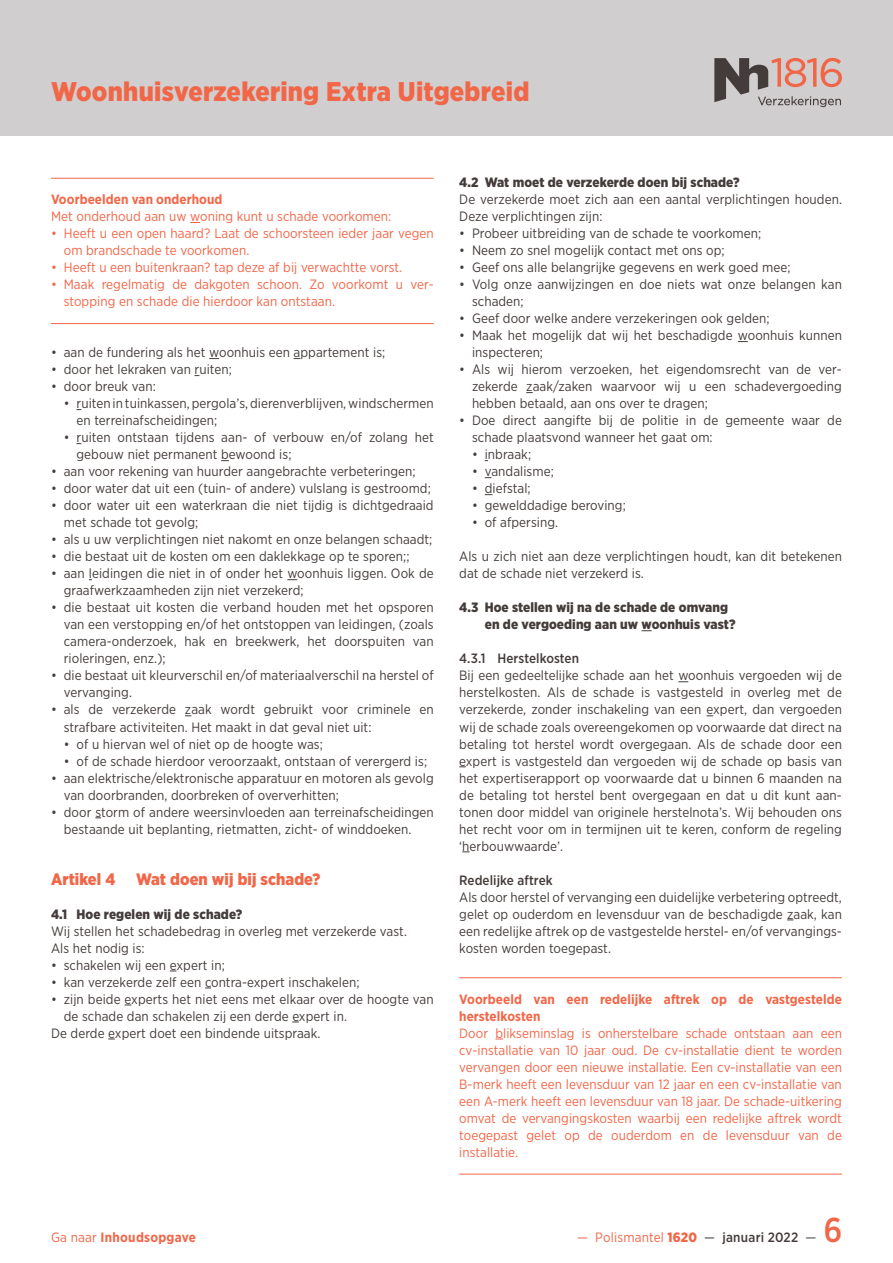
<style>
.page{position:relative;width:893px;height:1263px;background:#fff}
.page>*{position:absolute;margin:0;border:0;box-sizing:border-box;transform-origin:0 0}
.t1{font:500 34.5px "Gotham Narrow";color:#f26648}
.t2{font:900 27px "Gotham Narrow";letter-spacing:.01em;color:#f26648}
.t3{font:900 16.5px "Gotham Narrow";letter-spacing:.005em;color:#f26648}
.t4{font:13.5px/17px "Gotham Narrow";letter-spacing:.005em;color:#443c3a}
.t5{font:13.5px/17px "Gotham Narrow";letter-spacing:.005em;color:#f26648}
.t6{font:900 13.5px/17px "Gotham Narrow";letter-spacing:.005em;color:#443c3a}
.t7{font:700 13.5px/17px "Gotham Narrow";letter-spacing:.005em;color:#f26648}
.t8{font:500 13.5px "Gotham Narrow";letter-spacing:.005em;color:#443c3a}
.s1{font-weight:400}
.s2{font-weight:900}
.s3{color:#443c3a}
.s4{font-weight:500;color:#443c3a}
</style>
<div class="page">
<hr style="left:51px;top:178px;width:383px;height:1px;background:#f26648">
<hr style="left:51px;top:323px;width:383px;height:1px;background:#f26648">
<hr style="left:459px;top:977px;width:383px;height:1px;background:#f26648">
<hr style="left:459px;top:1174px;width:383px;height:1px;background:#f26648">
<div style="left:0;top:0;width:893px;height:136px;background:#d0cece"></div>
<svg style="left:714px;top:58px;width:128px;height:49px"></svg>
<h2 class="t2" style="left:51px;top:73px;width:480px">Woonhuisverzekering Extra Uitgebreid</h2>
<p class="t7" style="left:51px;top:191px;width:173px">Voorbeelden van onderhoud</p>
<p class="t5" style="left:51px;top:208px;width:342px">Met onderhoud aan uw woning kunt u schade voorkomen:</p>
<p class="t5" style="left:64px;top:225px;width:371px;text-indent:-13px">• Heeft u een open haard? Laat de schoorsteen ieder jaar vegen om brandschade te voorkomen.</p>
<p class="t5" style="left:51px;top:259px;width:353px">• Heeft u een buitenkraan? tap deze af bij verwachtte vorst.</p>
<p class="t5" style="left:64px;top:276px;width:371px;text-indent:-13px">• Maak regelmatig de dakgoten schoon. Zo voorkomt u ver&shy;stopping en schade die hierdoor kan ontstaan.</p>
<p class="t4" style="left:51px;top:344px;width:336px">• aan de fundering als het woonhuis een appartement is;</p>
<p class="t4" style="left:51px;top:361px;width:182px">• door het lekraken van ruiten;</p>
<p class="t4" style="left:51px;top:378px;width:106px">• door breuk van:</p>
<p class="t4" style="left:77px;top:395px;width:359px;text-indent:-13px">• ruiten in tuinkassen, pergola’s, dierenverblijven, windschermen en terreinafscheidingen;</p>
<p class="t4" style="left:77px;top:429px;width:359px;text-indent:-13px">• ruiten ontstaan tijdens aan- of verbouw en/of zolang het gebouw niet permanent bewoond is;</p>
<p class="t4" style="left:51px;top:463px;width:366px">• aan voor rekening van huurder aangebrachte verbeteringen;</p>
<p class="t4" style="left:51px;top:480px;width:381px">• door water dat uit een (tuin- of andere) vulslang is gestroomd;</p>
<p class="t4" style="left:64px;top:497px;width:371px;text-indent:-13px">• door water uit een waterkraan die niet tijdig is dichtgedraaid met schade tot gevolg;</p>
<p class="t4" style="left:51px;top:531px;width:383px">• als u uw verplichtingen niet nakomt en onze belangen schaadt;</p>
<p class="t4" style="left:51px;top:548px;width:360px">• die bestaat uit de kosten om een daklekkage op te sporen;;</p>
<p class="t4" style="left:64px;top:565px;width:371px;text-indent:-13px">• aan leidingen die niet in of onder het woonhuis liggen. Ook de graafwerkzaamheden zijn niet verzekerd;</p>
<p class="t4" style="left:64px;top:599px;width:371px;text-align:justify;text-indent:-13px">• die bestaat uit kosten die verband houden met het opsporen van een verstopping en/of het ontstoppen van leidingen, (zoals camera-onderzoek, hak en breekwerk, het doorspuiten van rioleringen, enz.);</p>
<p class="t4" style="left:64px;top:667px;width:371px;text-indent:-13px">• die bestaat uit kleurverschil en/of materiaalverschil na herstel of vervanging.</p>
<p class="t4" style="left:64px;top:701px;width:371px;text-indent:-13px">• als de verzekerde zaak wordt gebruikt voor criminele en strafbare activiteiten. Het maakt in dat geval niet uit:</p>
<p class="t4" style="left:64px;top:735px;width:261px">• of u hiervan wel of niet op de hoogte was;</p>
<p class="t4" style="left:64px;top:752px;width:365px">• of de schade hierdoor veroorzaakt, ontstaan of verergerd is;</p>
<p class="t4" style="left:64px;top:769px;width:371px;text-indent:-13px">• aan elektrische/elektronische apparatuur en motoren als gevolg van doorbranden, doorbreken of oververhitten;</p>
<p class="t4" style="left:64px;top:803px;width:371px;text-indent:-13px">• door storm of andere weersinvloeden aan terreinafscheidingen bestaande uit beplanting, rietmatten, zicht- of winddoeken.</p>
<p class="t3" style="left:51px;top:868px;width:271px">Artikel 4 Wat doen wij bij schade?</p>
<p class="t6" style="left:51px;top:905px;width:193px">4.1 Hoe regelen wij de schade?</p>
<p class="t4" style="left:51px;top:922px;width:357px">Wij stellen het schadebedrag in overleg met verzekerde vast.<br>Als het nodig is:</p>
<p class="t4" style="left:51px;top:956px;width:175px">• schakelen wij een expert in;</p>
<p class="t4" style="left:51px;top:973px;width:310px">• kan verzekerde zelf een contra-expert inschakelen;</p>
<p class="t4" style="left:51px;top:990px;width:384px">• zijn beide experts het niet eens met elkaar over de hoogte van</p>
<p class="t4" style="left:64px;top:1007px;width:285px">de schade dan schakelen zij een derde expert in.</p>
<p class="t4" style="left:51px;top:1024px;width:271px">De derde expert doet een bindende uitspraak.</p>
<p class="t7" style="left:51px;top:1228px;width:147px"><span class="s1">Ga naar</span> Inhoudsopgave</p>
<p class="t6" style="left:459px;top:174px;width:282px">4.2 Wat moet de verzekerde doen bij schade?</p>
<p class="t4" style="left:459px;top:191px;width:384px">De verzekerde moet zich aan een aantal verplichtingen houden.<br>Deze verplichtingen zijn:</p>
<p class="t4" style="left:459px;top:225px;width:304px">• Probeer uitbreiding van de schade te voorkomen;</p>
<p class="t4" style="left:459px;top:242px;width:267px">• Neem zo snel mogelijk contact met ons op;</p>
<p class="t4" style="left:459px;top:259px;width:333px">• Geef ons alle belangrijke gegevens en werk goed mee;</p>
<p class="t4" style="left:472px;top:276px;width:371px;text-indent:-13px">• Volg onze aanwijzingen en doe niets wat onze belangen kan schaden;</p>
<p class="t4" style="left:459px;top:310px;width:312px">• Geef door welke andere verzekeringen ook gelden;</p>
<p class="t4" style="left:472px;top:327px;width:371px;text-indent:-13px">• Maak het mogelijk dat wij het beschadigde woonhuis kunnen inspecteren;</p>
<p class="t4" style="left:472px;top:361px;width:371px;text-align:justify;text-indent:-13px">• Als wij hierom verzoeken, het eigendomsrecht van de ver&shy;zekerde zaak/zaken waarvoor wij u een schadevergoeding hebben betaald, aan ons over te dragen;</p>
<p class="t4" style="left:472px;top:412px;width:371px;text-indent:-13px">• Doe direct aangifte bij de politie in de gemeente waar de schade plaatsvond wanneer het gaat om:</p>
<p class="t4" style="left:472px;top:446px;width:61px">• inbraak;</p>
<p class="t4" style="left:472px;top:463px;width:83px">• vandalisme;</p>
<p class="t4" style="left:472px;top:480px;width:60px">• diefstal;</p>
<p class="t4" style="left:472px;top:497px;width:155px">• gewelddadige beroving;</p>
<p class="t4" style="left:472px;top:514px;width:88px">• of afpersing.</p>
<p class="t4" style="left:459px;top:548px;width:384px">Als u zich niet aan deze verplichtingen houdt, kan dit betekenen dat de schade niet verzekerd is.</p>
<p class="t6" style="left:485px;top:599px;width:252px;text-indent:-26px">4.3 Hoe stellen wij na de schade de omvang en de vergoeding aan uw woonhuis vast?</p>
<p class="t8" style="left:459px;top:650px;width:121px">4.3.1 Herstelkosten</p>
<p class="t4" style="left:459px;top:667px;width:384px;text-align:justify">Bij een gedeeltelijke schade aan het woonhuis vergoeden wij de herstelkosten. Als de schade is vastgesteld in overleg met de verzekerde, zonder inschakeling van een expert, dan vergoeden wij de schade zoals overeengekomen op voorwaarde dat direct na betaling tot herstel wordt overgegaan. Als de schade door een expert is vastgesteld dan vergoeden wij de schade op basis van het expertiserapport op voorwaarde dat u binnen 6 maanden na de betaling tot herstel bent overgegaan en dat u dit kunt aan&shy;tonen door middel van originele herstelnota’s. Wij behouden ons het recht voor om in termijnen uit te keren, conform de regeling ‘herbouwwaarde’.</p>
<p class="t8" style="left:459px;top:871px;width:95px">Redelijke aftrek</p>
<p class="t4" style="left:459px;top:888px;width:384px;text-align:justify">Als door herstel of vervanging een duidelijke verbetering optreedt, gelet op ouderdom en levensduur van de beschadigde zaak, kan een redelijke aftrek op de vastgestelde herstel- en/of vervangings&shy;kosten worden toegepast.</p>
<p class="t7" style="left:459px;top:990px;width:384px">Voorbeeld van een redelijke aftrek op de vastgestelde herstelkosten</p>
<p class="t5" style="left:459px;top:1024px;width:384px;text-align:justify">Door blikseminslag is onherstelbare schade ontstaan aan een cv-installatie van 10 jaar oud. De cv-installatie dient te worden vervangen door een nieuwe installatie. Een cv-installatie van een B-merk heeft een levensduur van 12 jaar en een cv-installatie van een A-merk heeft een levensduur van 18 jaar. De schade-uitkering omvat de vervangingskosten waarbij een redelijke aftrek wordt toegepast gelet op de ouderdom en de levensduur van de installatie.</p>
<p class="t5" style="left:577px;top:1228px;width:241px">— Polismantel <span class="s2">1620</span> <span class="s3">—</span> <span class="s4">januari 2022</span> <span class="s3">—</span></p>
<h1 class="t1" style="left:824px;top:1208px;width:20px">6</h1>
</div>
